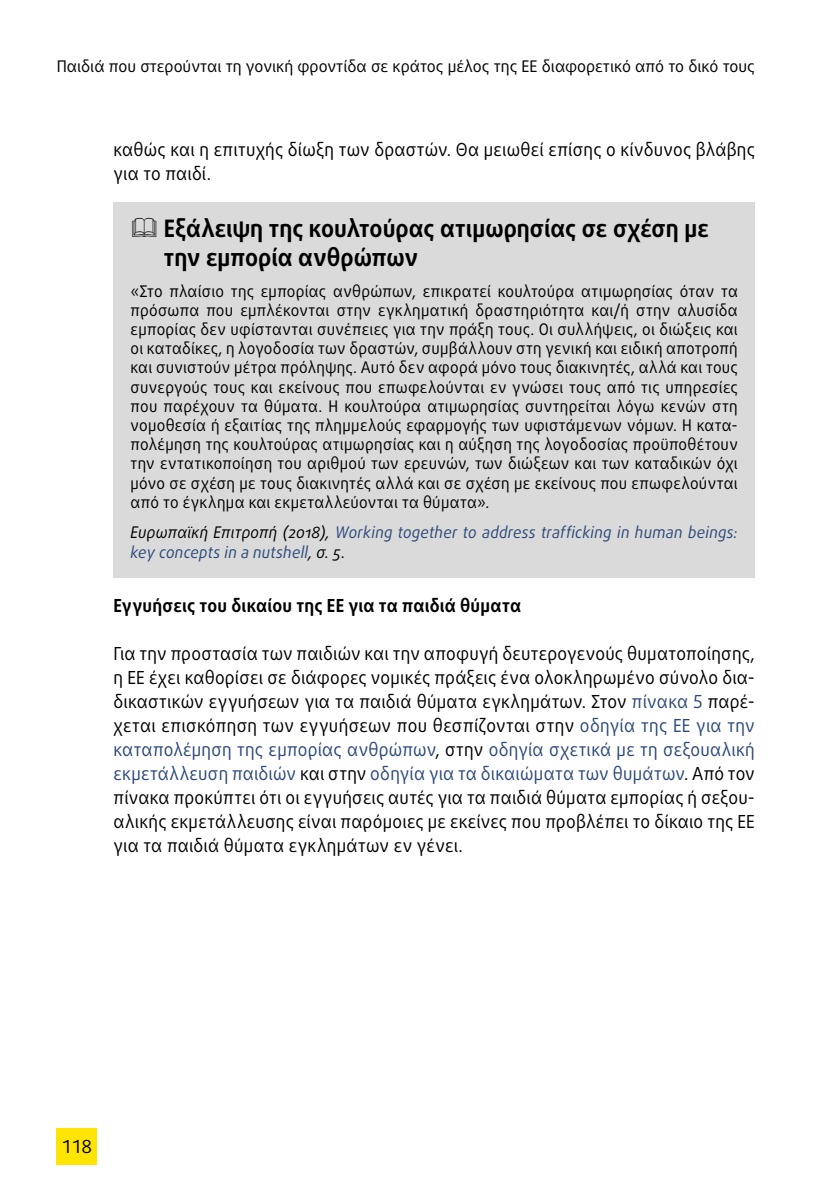
<style>
.page{position:relative;width:840px;height:1191px;background:#fff}
.page>*{position:absolute;margin:0;border:0;box-sizing:border-box;transform-origin:0 0}
.grey_box_title{font:700 24px/28.8px "Daxline Pro";color:#000;scale:.95 1}
.body{font:18px/24px "Daxline Pro";letter-spacing:.01em;color:#000;scale:.95 1}
.body-2{font:700 18px "Daxline Pro";letter-spacing:.01em;color:#000;scale:.95 1}
.body-3{font:18px "Daxline Pro";letter-spacing:.01em;color:#000}
.Grey_box_body{font:16px/19.2px "Daxline Pro";color:#000;text-align:justify;scale:.95 1}
.Grey_box_body_last{font:italic 16px/19.2px "Daxline Pro";letter-spacing:.015em;color:#2b497a;scale:.95 1}
.Grey_box_body-2{font:16px "Daxline Pro";color:#000}
.s1{color:#000}
.s2{color:#2b497a}
</style>
<div class="page">
<div style="left:57px;top:1128px;width:40px;height:36px;background:#ffe400"></div>
<div style="left:113px;top:202px;width:641px;height:86px;background:#dadada"></div>
<div style="left:113px;top:267px;width:641px;height:261px;background:#dadada"></div>
<div style="left:113px;top:509px;width:641px;height:69px;background:#dadada"></div>
<p class="Grey_box_body-2" style="left:57px;top:56px;width:699px">Παιδιά που στερούνται τη γονική φροντίδα σε κράτος μέλος της ΕΕ διαφορετικό από το δικό τους</p>
<p class="body" style="left:113px;top:138px;width:676px">καθώς και η επιτυχής δίωξη των δραστών. Θα μειωθεί επίσης ο κίνδυνος βλάβης για το παιδί.</p>
<p class="grey_box_title" style="left:164px;top:214px;width:574px">Εξάλειψη της κουλτούρας ατιμωρησίας σε σχέση με την εμπορία ανθρώπων</p>
<p class="Grey_box_body" style="left:130px;top:281px;width:640px">«Στο πλαίσιο της εμπορίας ανθρώπων, επικρατεί κουλτούρα ατιμωρησίας όταν τα πρόσωπα που εμπλέκονται στην εγκληματική δραστηριότητα και/ή στην αλυσίδα εμπορίας δεν υφίστανται συνέπειες για την πράξη τους. Οι συλλήψεις, οι διώξεις και οι καταδίκες, η λογοδοσία των δραστών, συμβάλλουν στη γενική και ειδική αποτροπή και συνιστούν μέτρα πρόληψης. Αυτό δεν αφορά μόνο τους διακινητές, αλλά και τους συνεργούς τους και εκείνους που επωφελούνται εν γνώσει τους από τις υπηρεσίες που παρέχουν τα θύματα. Η κουλτούρα ατιμωρησίας συντηρείται λόγω κενών στη νομοθεσία ή εξαιτίας της πλημμελούς εφαρμογής των υφιστάμενων νόμων. Η κατα&shy;πολέμηση της κουλτούρας ατιμωρησίας και η αύξηση της λογοδοσίας προϋποθέτουν την εντατικοποίηση του αριθμού των ερευνών, των διώξεων και των καταδικών όχι μόνο σε σχέση με τους διακινητές αλλά και σε σχέση με εκείνους που επωφελούνται από το έγκλημα και εκμεταλλεύονται τα θύματα».</p>
<p class="Grey_box_body_last" style="left:130px;top:523px;width:640px"><span class="s1">Ευρωπαϊκή Επιτροπή (2018),</span> Working together to address trafficking in human beings: key concepts in a nutshell<span class="s1">, σ. 5.</span></p>
<p class="body-2" style="left:113px;top:594px;width:430px">Εγγυήσεις του δικαίου της ΕΕ για τα παιδιά θύματα</p>
<p class="body" style="left:113px;top:642px;width:676px;text-align:justify">Για την προστασία των παιδιών και την αποφυγή δευτερογενούς θυματοποίησης, η ΕΕ έχει καθορίσει σε διάφορες νομικές πράξεις ένα ολοκληρωμένο σύνολο δια&shy;δικαστικών εγγυήσεων για τα παιδιά θύματα εγκλημάτων. Στον <span class="s2">πίνακα 5</span> παρέ&shy;χεται επισκόπηση των εγγυήσεων που θεσπίζονται στην <span class="s2">οδηγία της ΕΕ για την καταπολέμηση της εμπορίας ανθρώπων</span>, στην <span class="s2">οδηγία σχετικά με τη σεξουαλική εκμετάλλευση παιδιών</span> και στην <span class="s2">οδηγία για τα δικαιώματα των θυμάτων</span>. Από τον πίνακα προκύπτει ότι οι εγγυήσεις αυτές για τα παιδιά θύματα εμπορίας ή σεξου&shy;αλικής εκμετάλλευσης είναι παρόμοιες με εκείνες που προβλέπει το δίκαιο της ΕΕ για τα παιδιά θύματα εγκλημάτων εν γένει.</p>
<p class="body-3" style="left:61px;top:1135px;width:32px">118</p>
</div>
